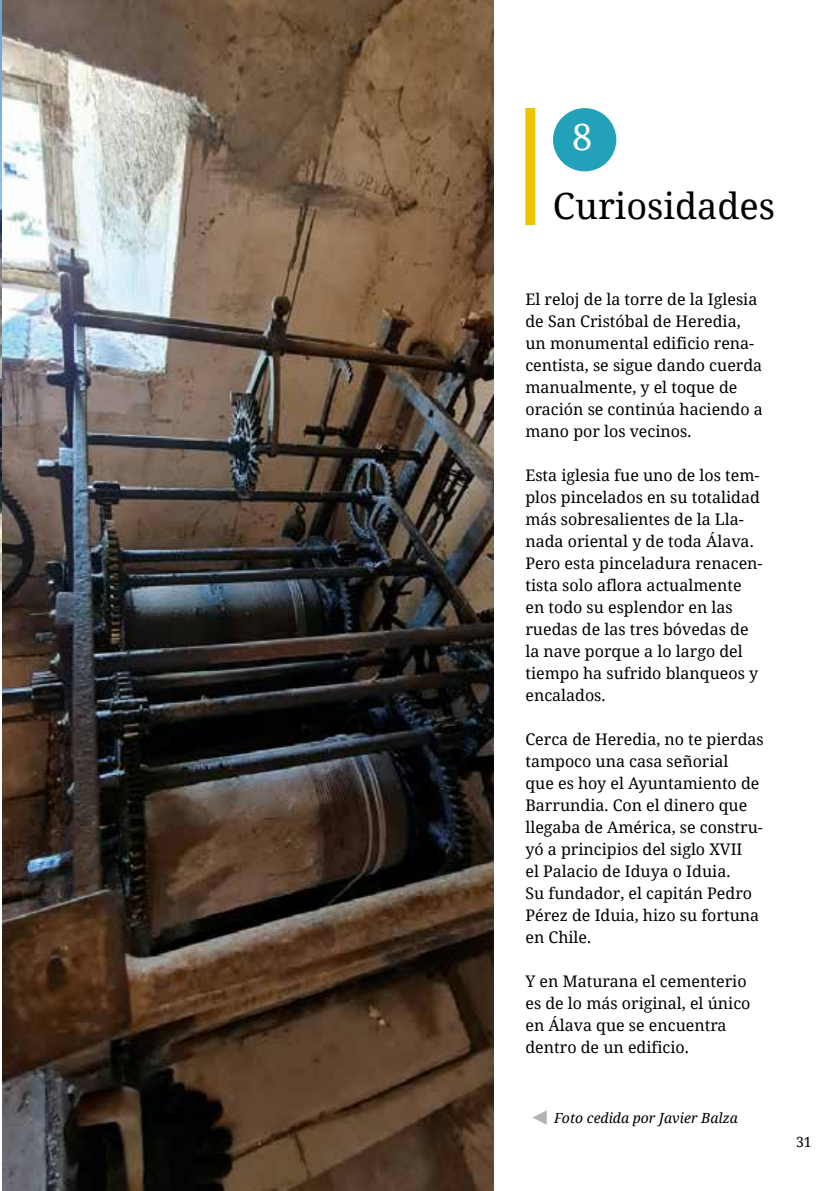
<style>
.page{position:relative;width:840px;height:1191px;background:#fff}
.page>*{position:absolute;margin:0;border:0;box-sizing:border-box;transform-origin:0 0}
.t1{font:36px "Noto Serif";color:#000}
.t2{font:36px "Noto Serif";color:#fff}
.t3{font:16px/22px "Noto Serif";color:#000}
.t4{font:italic 14px "Noto Serif";color:#000}
.t5{font:14px "Noto Serif";color:#000}
</style>
<div class="page">
<img style="left:0;top:0;width:2px;height:589px">
<img style="left:2px;top:0;width:491px;height:1191px">
<div style="left:552px;top:108px;width:64px;height:63px;background:#21a2b9;border-radius:50%"></div>
<div style="left:525px;top:108px;width:10px;height:117px;background:#edc500"></div>
<svg style="left:532px;top:1111px;width:14px;height:13px"></svg>
<h1 class="t2" style="left:572px;top:112px;width:22px">8</h1>
<h1 class="t1" style="left:552px;top:181px;width:223px">Curiosidades</h1>
<p class="t3" style="left:525px;top:288px;width:239px">El reloj de la torre de la Iglesia de San Cristóbal de Heredia, un monumental edificio rena&shy;centista, se sigue dando cuerda manualmente, y el toque de oración se continúa haciendo a mano por los vecinos.</p>
<p class="t3" style="left:525px;top:464px;width:238px">Esta iglesia fue uno de los tem&shy;plos pincelados en su totalidad más sobresalientes de la Lla&shy;nada oriental y de toda Álava.<br>Pero esta pinceladura renacen&shy;tista solo aflora actualmente en todo su esplendor en las ruedas de las tres bóvedas de la nave porque a lo largo del tiempo ha sufrido blanqueos y encalados.</p>
<p class="t3" style="left:525px;top:728px;width:240px">Cerca de Heredia, no te pierdas tampoco una casa señorial<br>que es hoy el Ayuntamiento de<br>Barrundia. Con el dinero que llegaba de América, se constru&shy;yó a principios del siglo XVII<br>el Palacio de Iduya o Iduia.<br>Su fundador, el capitán Pedro<br>Pérez de Iduia, hizo su fortuna en Chile.</p>
<p class="t3" style="left:525px;top:970px;width:226px">Y en Maturana el cementerio es de lo más original, el único en Álava que se encuentra dentro de un edificio.</p>
<p class="t4" style="left:554px;top:1108px;width:185px">Foto cedida por Javier Balza</p>
<p class="t5" style="left:795px;top:1132px;width:17px">31</p>
</div>
